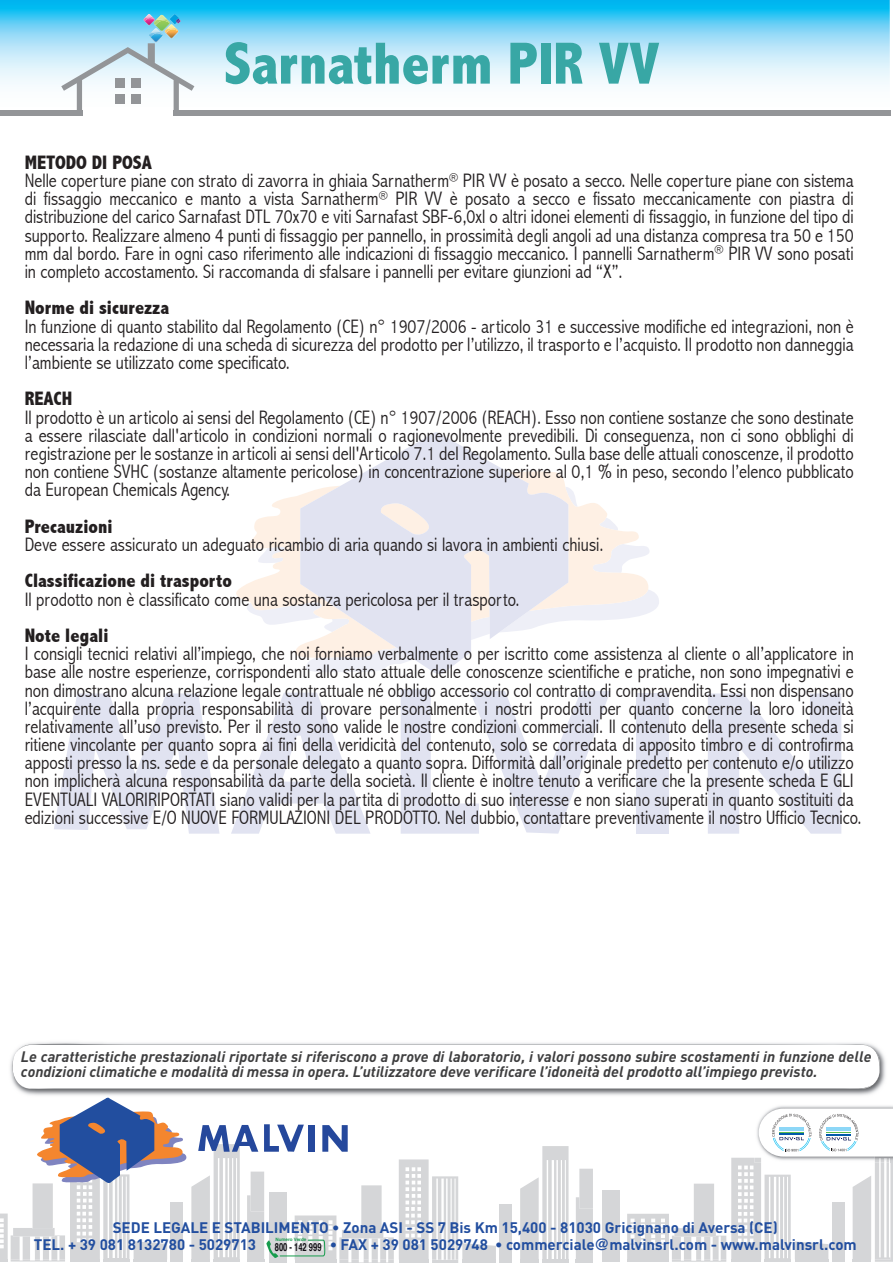
<style>
.page{position:relative;width:893px;height:1263px;background:#fff}
.page>*{position:absolute;margin:0;border:0;box-sizing:border-box;transform-origin:0 0}
.t1{font:800 condensed 60px "Abadi";color:#38a7a5}
.t2{font:300 condensed 19.5px/18.1px "Abadi";color:#231f20}
.t3{font:800 condensed 19.5px "Abadi";color:#231f20}
.t4{font:700 15.15px/16.5px "DIN";color:#224e9f}
.t5{font:italic 700 15px/15px "DIN";color:#3e3e3f}
.t6{font:700 11.1px "Helvetica";color:#0f0c12;scale:.68 1}
.t7{font:700 4.5px "Helvetica";color:#179c4d}
.s1{font-weight:800}
.s2{font-family:"Helvetica"}
</style>
<div class="page">
<svg style="left:0;top:0;width:890px;height:116px"></svg>
<hr style="left:602px;top:1259px;width:17px;height:3px;background:#d5d6d8">
<div style="left:602px;top:1190px;width:17px;height:69px;background:#d5d6d8"></div>
<hr style="left:520px;top:1259px;width:19px;height:4px;background:#d5d6d8">
<hr style="left:576px;top:1259px;width:17px;height:4px;background:#d5d6d8">
<svg style="left:576px;top:1169px;width:17px;height:90px;background:#d7d8da"></svg>
<hr style="left:499px;top:1259px;width:13px;height:4px;background:#d5d6d8">
<div style="left:499px;top:1204px;width:13px;height:55px;background:#d5d6d8"></div>
<hr style="left:542px;top:1259px;width:26px;height:4px;background:#d5d6d8">
<svg style="left:520px;top:1146px;width:48px;height:113px"></svg>
<svg style="left:236px;top:488px;width:412px;height:168px"></svg>
<svg style="left:300px;top:432px;width:268px;height:242px;fill:#e1e3f1"></svg>
<div style="left:636px;top:693px;width:32px;height:141px;background:#e1e3f1"></div>
<svg style="left:708px;top:693px;width:133px;height:141px"></svg>
<svg style="left:54px;top:693px;width:166px;height:141px"></svg>
<svg style="left:231px;top:693px;width:139px;height:141px"></svg>
<svg style="left:401px;top:689px;width:209px;height:145px"></svg>
<div style="left:0;top:111px;width:82px;height:5px;background:#939598"></div>
<svg style="left:61px;top:14px;width:133px;height:97px"></svg>
<div style="left:173px;top:111px;width:718px;height:5px;background:#939598"></div>
<img style="left:10px;top:1042px;width:876px;height:56px">
<svg style="left:11px;top:1043px;width:869px;height:48px"></svg>
<svg style="left:0;top:1098px;width:496px;height:165px"></svg>
<svg style="left:627px;top:1108px;width:266px;height:154px"></svg>
<h1 class="t1" style="left:224px;top:29px;width:437px">Sarnatherm PIR VV</h1>
<p class="t2" style="left:25px;top:153px;width:831px"><span class="s1">METODO DI POSA<br></span>Nelle coperture piane con strato di zavorra in ghiaia Sarnatherm<sup>®</sup> PIR VV è posato a secco. Nelle coperture piane con sistema di fissaggio meccanico e manto a vista Sarnatherm<sup>®</sup> PIR VV è posato a secco e fissato meccanicamente con piastra di distribuzione del carico Sarnafast DTL 70x70 e viti Sarnafast SBF-6,0xl o altri idonei elementi di fissaggio, in funzione del tipo di supporto. Realizzare almeno 4 punti di fissaggio per pannello, in prossimità degli angoli ad una distanza compresa tra 50 e 150 mm dal bordo. Fare in ogni caso riferimento alle indicazioni di fissaggio meccanico. I pannelli Sarnatherm<sup>®</sup> PIR VV sono posati in completo accostamento. Si raccomanda di sfalsare i pannelli per evitare giunzioni ad “X”.</p>
<p class="t3" style="left:25px;top:297px;width:146px">Norme di sicurezza</p>
<p class="t2" style="left:25px;top:317px;width:830px;text-align:justify">In funzione di quanto stabilito dal Regolamento (CE) n° 1907/2006 - articolo 31 e successive modifiche ed integrazioni, non è necessaria la redazione di una scheda di sicurezza del prodotto per l’utilizzo, il trasporto e l’acquisto. Il prodotto non danneggia l’ambiente se utilizzato come specificato.</p>
<p class="t3" style="left:25px;top:388px;width:49px">REACH</p>
<p class="t2" style="left:25px;top:408px;width:830px;text-align:justify">Il prodotto è un articolo ai sensi del Regolamento (CE) n° 1907/2006 (REACH). Esso non contiene sostanze che sono destinate a essere rilasciate dall'articolo in condizioni normali o ragionevolmente prevedibili. Di conseguenza, non ci sono obblighi di registrazione per le sostanze in articoli ai sensi dell'Articolo 7.1 del Regolamento. Sulla base delle attuali conoscenze, il prodotto non contiene SVHC (sostanze altamente pericolose) in concentrazione superiore al 0,1 % in peso, secondo l’elenco pubblicato da European Chemicals Agency.</p>
<p class="t3" style="left:25px;top:515px;width:89px">Precauzioni</p>
<p class="t2" style="left:25px;top:535px;width:580px">Deve essere assicurato un adeguato ricambio di aria quando si lavora in ambienti chiusi.</p>
<p class="t3" style="left:25px;top:569px;width:209px">Classificazione di trasporto</p>
<p class="t2" style="left:25px;top:590px;width:496px">Il prodotto non è classificato come una sostanza pericolosa per il trasporto.</p>
<p class="t3" style="left:25px;top:624px;width:85px">Note legali</p>
<p class="t2" style="left:25px;top:644px;width:838px">I consigli tecnici relativi all’impiego, che noi forniamo verbalmente o per iscritto come assistenza al cliente o all’applicatore in base alle nostre esperienze, corrispondenti allo stato attuale delle conoscenze scientifiche e pratiche, non sono impegnativi e non dimostrano alcuna relazione legale contrattuale né obbligo accessorio col contratto di compravendita. Essi non dispensano l’acquirente dalla propria responsabilità di provare personalmente i nostri prodotti per quanto concerne la loro idoneità relativamente all’uso previsto. Per il resto sono valide le nostre condizioni commerciali. Il contenuto della presente scheda si ritiene vincolante per quanto sopra ai fini della veridicità del contenuto, solo se corredata di apposito timbro e di controfirma apposti presso la ns. sede e da personale delegato a quanto sopra. Difformità dall’originale predetto per contenuto e/o utilizzo non implicherà alcuna responsabilità da parte della società. Il cliente è inoltre tenuto a verificare che la presente scheda E GLI EVENTUALI VALORIRIPORTATI siano validi per la partita di prodotto di suo interesse e non siano superati in quanto sostituiti da edizioni successive E/O NUOVE FORMULAZIONI DEL PRODOTTO. Nel dubbio, contattare preventivamente il nostro Ufficio Tecnico.</p>
<p class="t5" style="left:21px;top:1048px;width:852px">Le caratteristiche prestazionali riportate si riferiscono a prove di laboratorio, i valori possono subire scostamenti in funzione delle condizioni climatiche e modalità di messa in opera. L’utilizzatore deve verificare l’idoneità del prodotto all’impiego previsto.</p>
<p class="t4" style="left:34px;top:1219px;width:745px;text-indent:79px">SEDE LEGALE E STABILIMENTO • Zona ASI - SS 7 Bis Km 15,400 - 81030 Gricignano di Aversa (CE)<br>TEL. + 39 081 8132780 - 5029713</p>
<p class="t7" style="left:275px;top:1236px;width:32px">Numero Verde</p>
<p class="t6" style="left:275px;top:1238px;width:70px">800 - 142 999</p>
<p class="t4" style="left:330px;top:1235px;width:529px">• FAX + 39 081 5029748 • commerciale<span class="s2">@</span>malvinsrl.com - www.malvinsrl.com</p>
</div>
